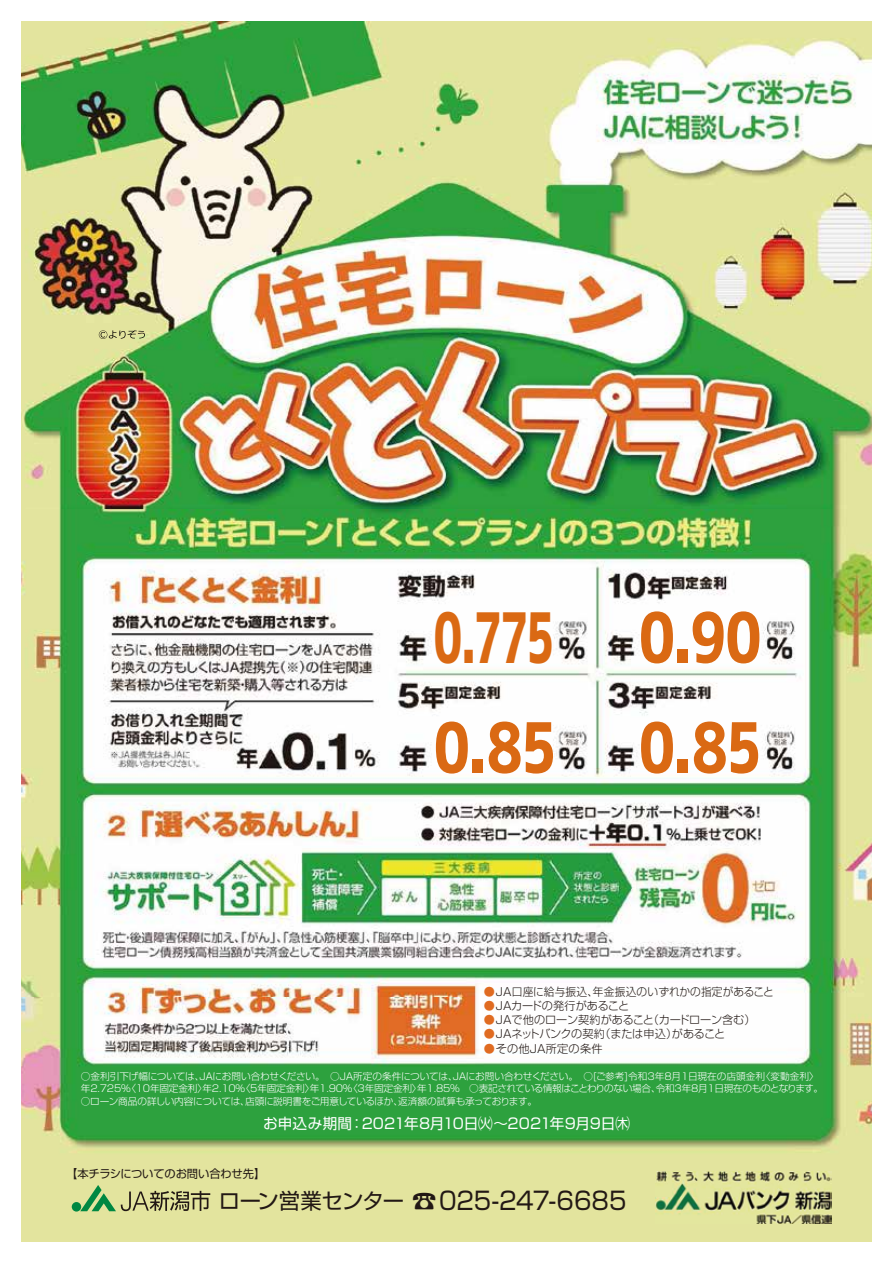
<style>
.page{position:relative;width:893px;height:1263px;background:#fff}
.page>*{position:absolute;margin:0;border:0;box-sizing:border-box;transform-origin:0 0}
.t1{font:69.45px/110.1px "Corporate Logo Bold";letter-spacing:-.03em;color:#da6913;scale:.63 1}
.t2{font:24.6px "Shin Go Pr 6";letter-spacing:-.01em;color:#221815;scale:.94 1}
.t3{font:14.55px "Shin Go Pr 6";letter-spacing:-.005em;color:#fff}
.t4{font:11.4px "Shin Go Pr 6";letter-spacing:-.01em;color:#221815}
.t5{font:300 11.25px "Shin Go Pr 6";letter-spacing:-.015em;color:#221815}
.t6{font:300 11.25px "Shin Go Pr 6";letter-spacing:.01em;color:#221815}
.t7{font:300 11.25px "Shin Go Pr 6";letter-spacing:-.045em;color:#221815}
.t8{font:300 11.25px "Shin Go Pr 6";letter-spacing:.02em;color:#221815}
.t9{font:300 9.6px/12.9px "Shin Go Pr 6";letter-spacing:-.02em;color:#fff}
.s1{color:#e06b21}
.s2{font-size:21.45px}
.s3{font-family:"Koz Go Pro"}
</style>
<div class="page">
<img style="left:21px;top:21px;width:851px;height:1220px">
<svg style="left:99px;top:330px;width:46px;height:9px"></svg>
<img style="left:655px;top:1171px;width:176px;height:52px">
<div style="left:72px;top:1202px;width:9px;height:9px;background:#008842;border-radius:50%"></div>
<svg style="left:80px;top:1185px;width:130px;height:26px;background:#aab77c"></svg>
<h1 class="t1" style="left:434px;top:579px;width:522px">0.775 0.90<br>0.85 0.85</h1>
<p class="t6" style="left:484px;top:982px;width:292px"><span class="s1">●</span>ＪＡ口座に給与振込、年金振込のいずれかの指定があること</p>
<p class="t5" style="left:484px;top:996px;width:147px"><span class="s1">●</span>ＪＡカードの発行があること</p>
<p class="t5" style="left:484px;top:1011px;width:273px"><span class="s1">●</span>ＪＡで他のローン契約があること（カードローン含む）</p>
<p class="t7" style="left:484px;top:1025px;width:243px"><span class="s1">●</span>ＪＡネットバンクの契約（または申込）があること</p>
<p class="t8" style="left:484px;top:1039px;width:120px"><span class="s1">●</span>その他ＪＡ所定の条件</p>
<p class="t9" style="left:81px;top:1068px;width:744px">○金利引下げ幅については、ＪＡにお問い合わせください。　○ＪＡ所定の条件については、ＪＡにお問い合わせください。　○[ご参考]令和3年8月1日現在の店頭金利〈変動金利〉年2.725％〈10年固定金利〉年2.10％〈5年固定金利〉年1.90％〈3年固定金利〉年1.85％　○表記されている情報はことわりのない場合、令和3年8月1日現在のものとなります。</p>
<p class="t9" style="left:81px;top:1094px;width:458px">○ローン商品の詳しい内容については、店頭に説明書をご用意しているほか、返済額の試算も承っております。</p>
<h3 class="t3" style="left:263px;top:1112px;width:368px">お申込み期間：2021年8月10日㈫～2021年9月9日㈭</h3>
<p class="t4" style="left:66px;top:1164px;width:201px">【本チラシについてのお問い合わせ先】</p>
<h2 class="t2" style="left:219px;top:1181px;width:435px"><span class="s2">ローン営業センター</span> <span class="s3">☎</span>025-247-6685</h2>
</div>
